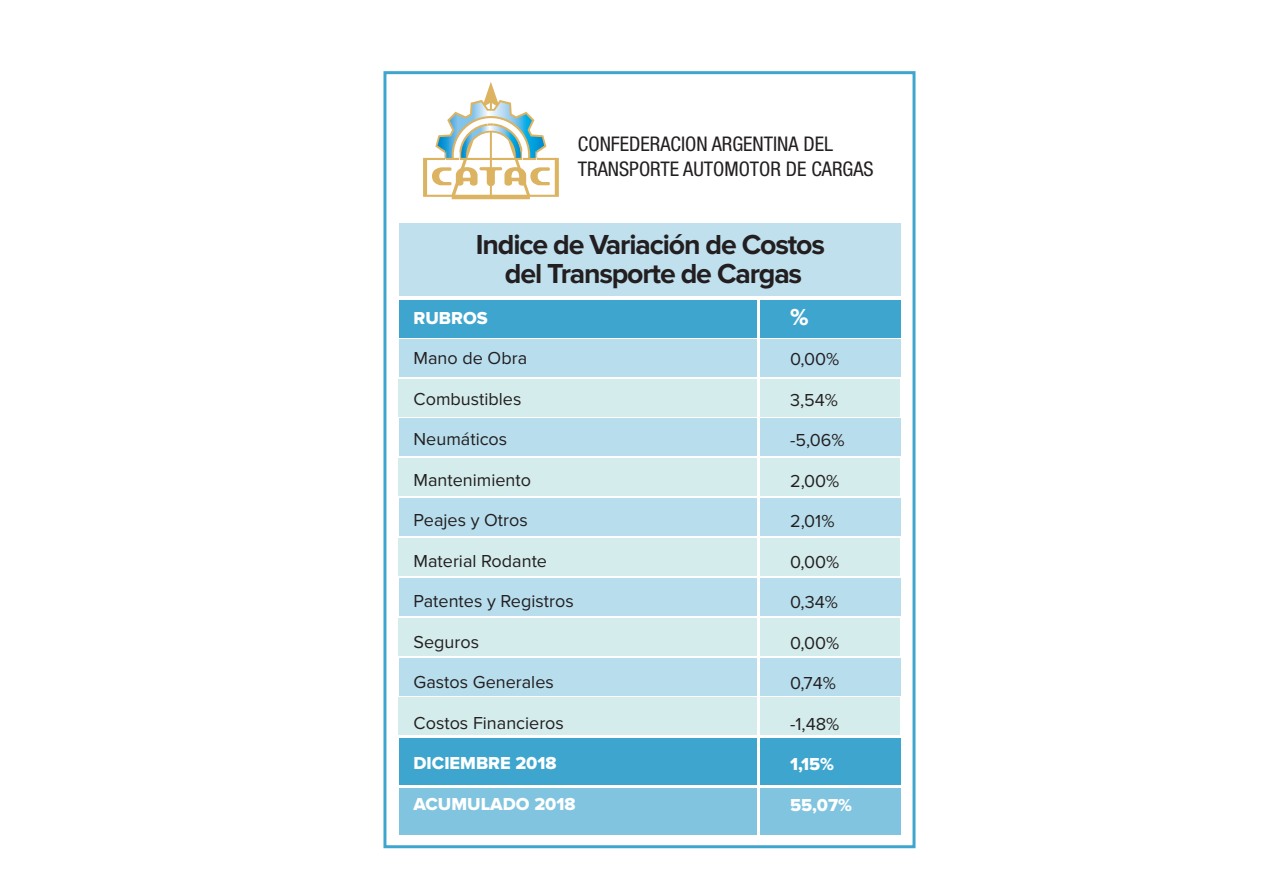
<style>
.page{position:relative;width:1263px;height:893px;background:#fff}
.page>*{position:absolute;margin:0;border:0;box-sizing:border-box;transform-origin:0 0}
.t1{font:700 28.5px/28.3px "Proxima Nova";letter-spacing:-.04em;color:#231f20;text-align:center}
.t2{font:24px "Proxima Nova Extrabld";color:#fff}
.t3{font:condensed 20.25px/25px "Helvetica Neue LT Std";color:#231f20}
.t4{font:18px "Proxima Nova";color:#231f20}
.t5{font:18px "Proxima Nova Extrabld";color:#fff}
</style>
<div class="page">
<div style="left:399px;top:223px;width:502px;height:73px;background:#c0e0ee"></div>
<svg style="left:423px;top:82px;width:136px;height:117px"></svg>
<div style="left:398px;top:697px;width:502px;height:38px;background:#d4eceb"></div>
<div style="left:399px;top:339px;width:502px;height:38px;background:#b8deed"></div>
<div style="left:398px;top:379px;width:502px;height:37px;background:#d4eceb"></div>
<div style="left:399px;top:419px;width:502px;height:37px;background:#b8deed"></div>
<div style="left:398px;top:458px;width:502px;height:38px;background:#d4eceb"></div>
<div style="left:399px;top:498px;width:502px;height:38px;background:#b8deed"></div>
<div style="left:398px;top:538px;width:502px;height:38px;background:#d4eceb"></div>
<div style="left:399px;top:578px;width:502px;height:38px;background:#b8deed"></div>
<div style="left:398px;top:618px;width:502px;height:38px;background:#d4eceb"></div>
<div style="left:399px;top:658px;width:502px;height:37px;background:#b8deed"></div>
<div style="left:399px;top:300px;width:502px;height:38px;background:#3ea6ce"></div>
<div style="left:399px;top:738px;width:502px;height:47px;background:#3ea6ce"></div>
<div style="left:399px;top:788px;width:502px;height:47px;background:#80c4df"></div>
<hr style="left:757px;top:297px;width:2px;height:550px;background:#fff">
<p class="t3" style="left:578px;top:131px;width:297px">CONFEDERACION ARGENTINA DEL<br>TRANSPORTE AUTOMOTOR DE CARGAS</p>
<h1 class="t1" style="left:476px;top:231px;width:351px">Indice de Variación de Costos del Transporte de Cargas</h1>
<p class="t5" style="left:414px;top:308px;width:76px">RUBROS</p>
<p class="t4" style="left:414px;top:348px;width:115px">Mano de Obra</p>
<p class="t4" style="left:414px;top:389px;width:109px">Combustibles</p>
<p class="t4" style="left:414px;top:429px;width:95px">Neumáticos</p>
<p class="t4" style="left:414px;top:470px;width:119px">Mantenimiento</p>
<p class="t4" style="left:414px;top:510px;width:116px">Peajes y Otros</p>
<p class="t4" style="left:414px;top:551px;width:135px">Material Rodante</p>
<p class="t4" style="left:414px;top:591px;width:162px">Patentes y Registros</p>
<p class="t4" style="left:414px;top:632px;width:67px">Seguros</p>
<p class="t4" style="left:414px;top:672px;width:142px">Gastos Generales</p>
<p class="t4" style="left:414px;top:713px;width:152px">Costos Financieros</p>
<p class="t5" style="left:414px;top:753px;width:145px">DICIEMBRE 2018</p>
<p class="t5" style="left:414px;top:794px;width:164px">ACUMULADO 2018</p>
<h2 class="t2" style="left:790px;top:303px;width:20px">%</h2>
<p class="t4" style="left:790px;top:349px;width:51px">0,00%</p>
<p class="t4" style="left:790px;top:390px;width:49px">3,54%</p>
<p class="t4" style="left:790px;top:430px;width:56px">-5,06%</p>
<p class="t4" style="left:790px;top:471px;width:51px">2,00%</p>
<p class="t4" style="left:790px;top:511px;width:46px">2,01%</p>
<p class="t4" style="left:790px;top:552px;width:51px">0,00%</p>
<p class="t4" style="left:790px;top:592px;width:49px">0,34%</p>
<p class="t4" style="left:790px;top:633px;width:51px">0,00%</p>
<p class="t4" style="left:790px;top:673px;width:47px">0,74%</p>
<p class="t4" style="left:790px;top:714px;width:51px">-1,48%</p>
<p class="t5" style="left:790px;top:754px;width:45px">1,15%</p>
<p class="t5" style="left:790px;top:795px;width:63px">55,07%</p>
</div>
